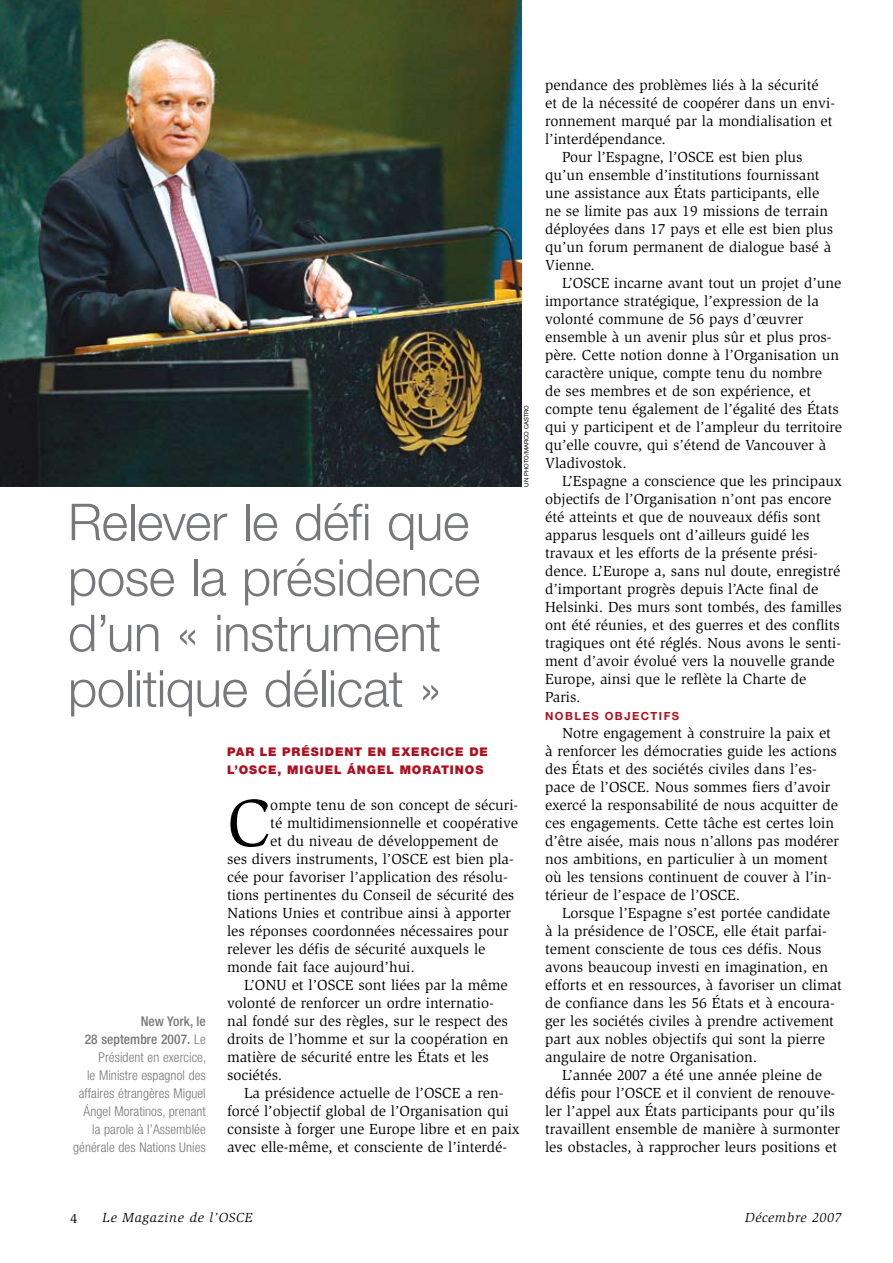
<style>
.page{position:relative;width:893px;height:1263px;background:#fff}
.page>*{position:absolute;margin:0;border:0;box-sizing:border-box;transform-origin:0 0}
.t1{font:68.7px "Slimbach";color:#000}
.t2{font:300 51px/55.5px "Helvetica Neue";letter-spacing:-.01em;color:#77787b}
.t3{font:15px/18px "Slimbach";color:#000}
.t4{font:300 condensed 13.5px/18px "Helvetica Neue";letter-spacing:.005em;color:#77787b;text-align:right}
.t5{font:italic 13.5px "Slimbach";letter-spacing:.05em;color:#000}
.t6{font:13.5px "Slimbach";color:#000}
.t7{font:900 12px/18px "Helvetica Neue";letter-spacing:.075em;color:#b00f1f}
.t8{font:700 11.25px "Helvetica Neue";letter-spacing:.13em;color:#b00f1f}
.t9{font:6px "Helvetica Neue";color:#000}
.s1{font-weight:500}
</style>
<div class="page">
<img style="left:0;top:0;width:522px;height:486px">
<h2 class="t2" style="left:68px;top:493px;width:414px">Relever le défi que pose la présidence d’un « instrument politique délicat »</h2>
<p class="t9" style="left:523px;top:486px;width:82px;rotate:-90deg">UN Photo/Marco Castro</p>
<p class="t4" style="left:73px;top:1012px;width:135px"><span class="s1">New York, le<br>28 septembre 2007.</span> Le<br>Président en exercice,<br>le Ministre espagnol des affaires étrangères Miguel<br>Ángel Moratinos, prenant la parole à l’Assemblée générale des Nations Unies</p>
<p class="t7" style="left:227px;top:743px;width:262px">PAR LE PRÉSIDENT EN EXERCICE DE<br>L’OSCE, MIGUEL ÁNGEL MORATINOS</p>
<h1 class="t1" style="left:227px;top:784px;width:45px">C</h1>
<p class="t3" style="left:270px;top:796px;width:250px">ompte tenu de son concept de sécuri-</p>
<p class="t3" style="left:270px;top:814px;width:249px">té multidimensionnelle et coopérative</p>
<p class="t3" style="left:270px;top:832px;width:230px">et du niveau de développement de</p>
<p class="t3" style="left:227px;top:850px;width:288px">ses divers instruments, l’OSCE est bien pla-</p>
<p class="t3" style="left:227px;top:868px;width:282px">cée pour favoriser l’application des résolu-</p>
<p class="t3" style="left:227px;top:886px;width:289px">tions pertinentes du Conseil de sécurité des</p>
<p class="t3" style="left:227px;top:904px;width:286px">Nations Unies et contribue ainsi à apporter</p>
<p class="t3" style="left:227px;top:922px;width:283px">les réponses coordonnées nécessaires pour</p>
<p class="t3" style="left:227px;top:940px;width:260px">relever les défis de sécurité auxquels le</p>
<p class="t3" style="left:227px;top:958px;width:189px">monde fait face aujourd’hui.</p>
<p class="t3" style="left:244px;top:976px;width:265px">L’ONU et l’OSCE sont liées par la même</p>
<p class="t3" style="left:227px;top:994px;width:268px">volonté de renforcer un ordre internatio-</p>
<p class="t3" style="left:227px;top:1012px;width:282px">nal fondé sur des règles, sur le respect des</p>
<p class="t3" style="left:227px;top:1030px;width:283px">droits de l’homme et sur la coopération en</p>
<p class="t3" style="left:227px;top:1048px;width:263px">matière de sécurité entre les États et les</p>
<p class="t3" style="left:227px;top:1066px;width:57px">sociétés.</p>
<p class="t3" style="left:244px;top:1084px;width:261px">La présidence actuelle de l’OSCE a ren-</p>
<p class="t3" style="left:227px;top:1102px;width:283px">forcé l’objectif global de l’Organisation qui</p>
<p class="t3" style="left:227px;top:1120px;width:294px">consiste à forger une Europe libre et en paix</p>
<p class="t3" style="left:227px;top:1138px;width:282px">avec elle-même, et consciente de l’interdé-</p>
<p class="t3" style="left:545px;top:76px;width:275px">pendance des problèmes liés à la sécurité</p>
<p class="t3" style="left:545px;top:94px;width:291px">et de la nécessité de coopérer dans un envi-</p>
<p class="t3" style="left:545px;top:112px;width:289px">ronnement marqué par la mondialisation et</p>
<p class="t3" style="left:545px;top:130px;width:122px">l’interdépendance.</p>
<p class="t3" style="left:562px;top:148px;width:242px">Pour l’Espagne, l’OSCE est bien plus</p>
<p class="t3" style="left:545px;top:166px;width:276px">qu’un ensemble d’institutions fournissant</p>
<p class="t3" style="left:545px;top:184px;width:276px">une assistance aux États participants, elle</p>
<p class="t3" style="left:545px;top:202px;width:284px">ne se limite pas aux 19 missions de terrain</p>
<p class="t3" style="left:545px;top:220px;width:290px">déployées dans 17 pays et elle est bien plus</p>
<p class="t3" style="left:545px;top:238px;width:288px">qu’un forum permanent de dialogue basé à</p>
<p class="t3" style="left:545px;top:256px;width:51px">Vienne.</p>
<p class="t3" style="left:562px;top:274px;width:281px">L’OSCE incarne avant tout un projet d’une</p>
<p class="t3" style="left:545px;top:292px;width:275px">importance stratégique, l’expression de la</p>
<p class="t3" style="left:545px;top:310px;width:260px">volonté commune de 56 pays d’œuvrer</p>
<p class="t3" style="left:545px;top:328px;width:288px">ensemble à un avenir plus sûr et plus pros-</p>
<p class="t3" style="left:545px;top:346px;width:295px">père. Cette notion donne à l’Organisation un</p>
<p class="t3" style="left:545px;top:364px;width:278px">caractère unique, compte tenu du nombre</p>
<p class="t3" style="left:545px;top:382px;width:267px">de ses membres et de son expérience, et</p>
<p class="t3" style="left:545px;top:400px;width:295px">compte tenu également de l’égalité des États</p>
<p class="t3" style="left:545px;top:418px;width:298px">qui y participent et de l’ampleur du territoire</p>
<p class="t3" style="left:545px;top:436px;width:283px">qu’elle couvre, qui s’étend de Vancouver à</p>
<p class="t3" style="left:545px;top:454px;width:83px">Vladivostok.</p>
<p class="t3" style="left:562px;top:472px;width:281px">L’Espagne a conscience que les principaux</p>
<p class="t3" style="left:545px;top:490px;width:288px">objectifs de l’Organisation n’ont pas encore</p>
<p class="t3" style="left:545px;top:508px;width:277px">été atteints et que de nouveaux défis sont</p>
<p class="t3" style="left:545px;top:526px;width:266px">apparus lesquels ont d’ailleurs guidé les</p>
<p class="t3" style="left:545px;top:544px;width:274px">travaux et les efforts de la présente prési-</p>
<p class="t3" style="left:545px;top:562px;width:297px">dence. L’Europe a, sans nul doute, enregistré</p>
<p class="t3" style="left:545px;top:580px;width:275px">d’important progrès depuis l’Acte final de</p>
<p class="t3" style="left:545px;top:598px;width:298px">Helsinki. Des murs sont tombés, des familles</p>
<p class="t3" style="left:545px;top:616px;width:296px">ont été réunies, et des guerres et des conflits</p>
<p class="t3" style="left:545px;top:634px;width:297px">tragiques ont été réglés. Nous avons le senti-</p>
<p class="t3" style="left:545px;top:652px;width:291px">ment d’avoir évolué vers la nouvelle grande</p>
<p class="t3" style="left:545px;top:670px;width:263px">Europe, ainsi que le reflète la Charte de</p>
<p class="t3" style="left:545px;top:688px;width:37px">Paris.</p>
<p class="t8" style="left:545px;top:709px;width:135px">NOBLES OBJECTIFS</p>
<p class="t3" style="left:545px;top:724px;width:295px;text-indent:17px">Notre engagement à construire la paix et à renforcer les démocraties guide les actions des États et des sociétés civiles dans l’es&shy;pace de l’OSCE. Nous sommes fiers d’avoir exercé la responsabilité de nous acquitter de ces engagements. Cette tâche est certes loin d’être aisée, mais nous n’allons pas modérer nos ambitions, en particulier à un moment où les tensions continuent de couver à l’in&shy;térieur de l’espace de l’OSCE.</p>
<p class="t3" style="left:545px;top:904px;width:298px;text-indent:17px">Lorsque l’Espagne s’est portée candidate<br>à la présidence de l’OSCE, elle était parfai&shy;tement consciente de tous ces défis. Nous avons beaucoup investi en imagination, en efforts et en ressources, à favoriser un climat de confiance dans les 56 États et à encoura&shy;ger les sociétés civiles à prendre activement part aux nobles objectifs qui sont la pierre angulaire de notre Organisation.</p>
<p class="t3" style="left:545px;top:1066px;width:297px;text-align:center">L’année 2007 a été une année pleine de<br>défis pour l’OSCE et il convient de renouve&shy;ler l’appel aux États participants pour qu’ils travaillent ensemble de manière à surmonter les obstacles, à rapprocher leurs positions et</p>
<p class="t6" style="left:71px;top:1210px;width:8px">4</p>
<p class="t5" style="left:103px;top:1209px;width:151px">Le Magazine de l’OSCE</p>
<p class="t5" style="left:745px;top:1210px;width:98px">Décembre 2007</p>
</div>
